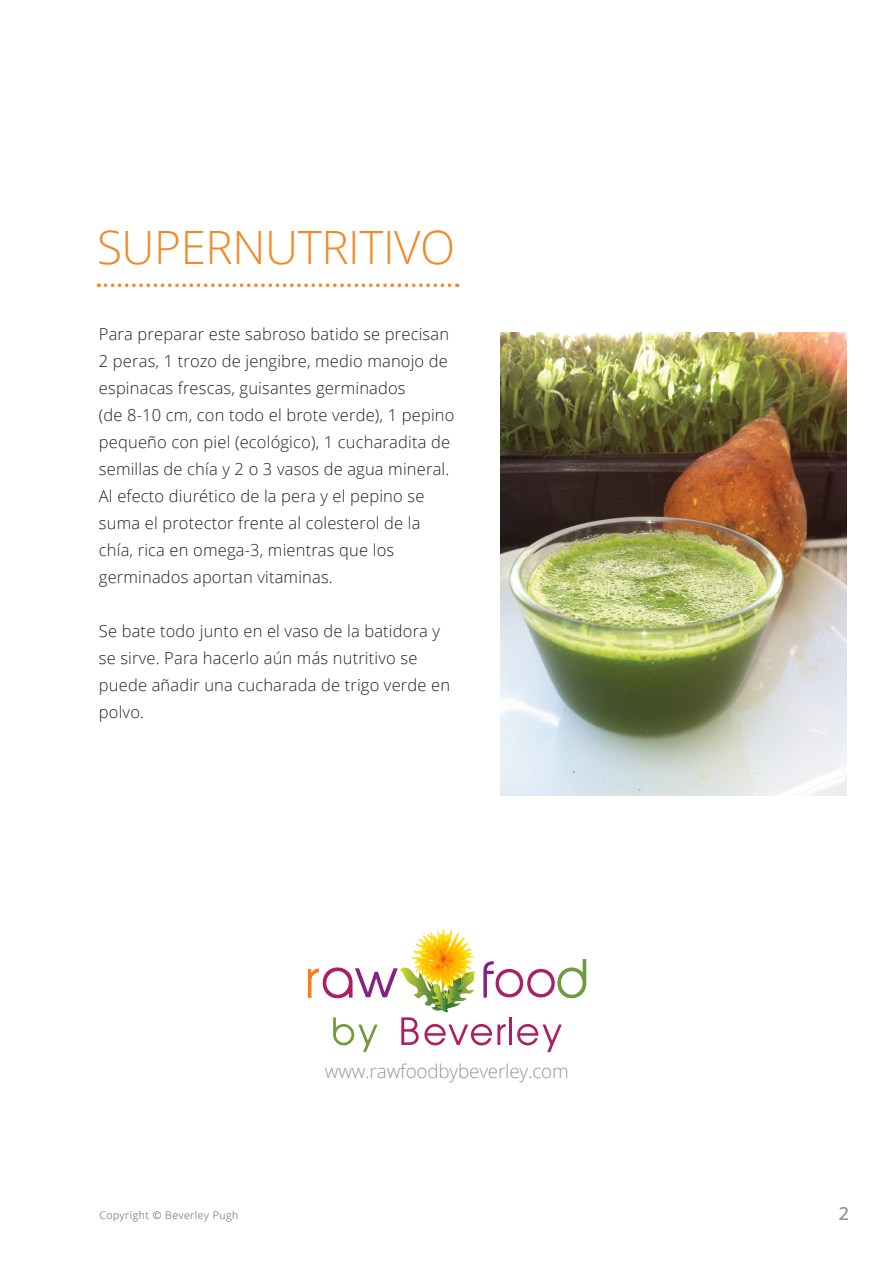
<style>
.page{position:relative;width:893px;height:1263px;background:#fff}
.page>*{position:absolute;margin:0;border:0;box-sizing:border-box;transform-origin:0 0}
.t1{font:300 45.9px "Open Sans";letter-spacing:-.01em;color:#f28926}
.t2{font:300 18.9px "Open Sans";letter-spacing:-.01em;color:#939598}
.t3{font:18px "Open Sans";color:#939598}
.t4{font:300 16.5px/27px "Open Sans";letter-spacing:.01em;color:#231f20}
.t5{font:300 10.5px "Open Sans";letter-spacing:.05em;color:#939598}
</style>
<div class="page">
<svg style="left:105px;top:283px;width:353px;height:4px"></svg>
<img style="left:500px;top:332px;width:346px;height:463px">
<svg style="left:308px;top:938px;width:278px;height:114px"></svg>
<h1 class="t1" style="left:97px;top:216px;width:360px">SUPERNUTRITIVO</h1>
<p class="t4" style="left:99px;top:320px;width:357px">Para preparar este sabroso batido se precisan 2 peras, 1 trozo de jengibre, medio manojo de espinacas frescas, guisantes germinados<br>(de 8-10 cm, con todo el brote verde), 1 pepino pequeño con piel (ecológico), 1 cucharadita de semillas de chía y 2 o 3 vasos de agua mineral.<br>Al efecto diurético de la pera y el pepino se suma el protector frente al colesterol de la chía, rica en omega-3, mientras que los germinados aportan vitaminas.</p>
<p class="t4" style="left:99px;top:617px;width:353px">Se bate todo junto en el vaso de la batidora y se sirve. Para hacerlo aún más nutritivo se puede añadir una cucharada de trigo verde en polvo.</p>
<p class="t5" style="left:99px;top:1208px;width:140px">Copyright © Beverley Pugh</p>
<p class="t2" style="left:325px;top:1058px;width:246px">www.rawfoodbybeverley.com</p>
<p class="t3" style="left:839px;top:1201px;width:12px">2</p>
</div>
